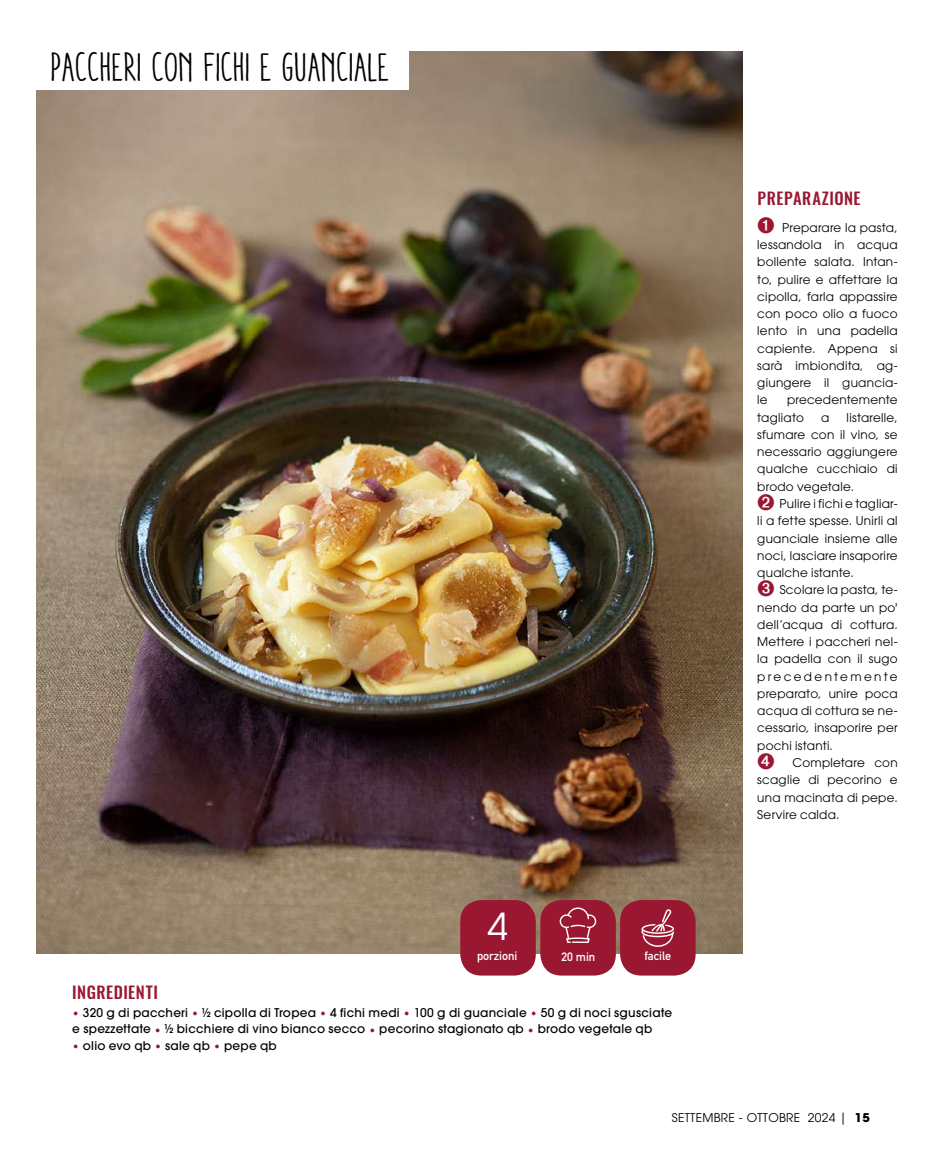
<style>
.page{position:relative;width:936px;height:1149px;background:#fff}
.page>*{position:absolute;margin:0;border:0;box-sizing:border-box;transform-origin:0 0}
.t1{font:condensed 40.5px "Aracne";color:#000}
.t2{font:37.05px "Avant Garde";color:#fff}
.t3{font:500 16.5px "Oswald";letter-spacing:.035em;color:#9a1732}
.t4{font:12px/17.2px "Avant Garde";letter-spacing:.02em;color:#000}
.t5{font:500 12px/16.5px "Avant Garde";letter-spacing:.02em;color:#000}
.t6{font:700 12px "DIN Alternate";color:#fff}
.s1{color:#9a1732}
.s2{font-weight:700}
</style>
<div class="page">
<img style="left:37px;top:51px;width:705px;height:902px">
<div style="left:28px;top:46px;width:380px;height:43px;background:#fff"></div>
<div style="left:620px;top:899px;width:75px;height:76px;background:#9a1732;border-radius:21px"></div>
<svg style="left:641px;top:909px;width:33px;height:37px"></svg>
<div style="left:460px;top:899px;width:75px;height:76px;background:#9a1732;border-radius:21px"></div>
<div style="left:540px;top:899px;width:75px;height:76px;background:#9a1732;border-radius:21px"></div>
<svg style="left:559px;top:907px;width:37px;height:35px"></svg>
<h1 class="t1" style="left:52px;top:43px;width:340px">PACCHERI CON FICHI E GUANCIALE</h1>
<h2 class="t2" style="left:487px;top:903px;width:22px">4</h2>
<p class="t6" style="left:477px;top:946px;width:42px">porzioni</p>
<p class="t6" style="left:644px;top:946px;width:28px">facile</p>
<p class="t6" style="left:561px;top:946px;width:35px">20 min</p>
<h3 class="t3" style="left:72px;top:980px;width:87px">INGREDIENTI</h3>
<p class="t5" style="left:72px;top:1003px;width:601px"><span class="s1">•</span> 320 g di paccheri <span class="s1">•</span> ½ cipolla di Tropea <span class="s1">•</span> 4 fichi medi <span class="s1">•</span> 100 g di guanciale <span class="s1">•</span> 50 g di noci sgusciate e spezzettate <span class="s1">•</span> ½ bicchiere di vino bianco secco <span class="s1">•</span> pecorino stagionato qb <span class="s1">•</span> brodo vegetale qb</p>
<p class="t5" style="left:72px;top:1036px;width:206px"><span class="s1">•</span> olio evo qb <span class="s1">•</span> sale qb <span class="s1">•</span> pepe qb</p>
<h3 class="t3" style="left:757px;top:187px;width:104px">PREPARAZIONE</h3>
<p class="t4" style="left:757px;top:219px;width:142px;text-align:justify"><span class="s1">➊</span> Preparare la pasta, lessandola in acqua bollente salata. Intan&shy;to, pulire e affettare la cipolla, farla appassire con poco olio a fuoco lento in una padella capiente. Appena si sarà imbiondita, ag&shy;giungere il guancia&shy;le</p>
<p class="t4" style="left:757px;top:391px;width:142px;text-indent:30px">precedentemente tagliato</p>
<p class="t4" style="left:757px;top:408px;width:142px;text-indent:89px">listarelle, sfumare con il vino, se necessario aggiungere qualche cucchiaio di brodo vegetale.<br><span class="s1">➋</span> Pulire i fichi e tagliar&shy;li a fette spesse. Unirli al guanciale insieme alle noci, lasciare insaporire qualche istante.<br><span class="s1">➌</span> Scolare la pasta, te&shy;nendo da parte un po' dell’acqua di cottura.<br>Mettere i paccheri nel&shy;la padella con il sugo precedentemente preparato, unire poca acqua di cottura se ne&shy;cessario, insaporire per pochi istanti.<br><span class="s1">➍</span> Completare con scaglie di pecorino e una macinata di pepe.<br>Servire calda.</p>
<p class="t4" style="left:821px;top:408px;width:10px">a</p>
<p class="t4" style="left:671px;top:1109px;width:200px">SETTEMBRE - OTTOBRE 2024 | <span class="s2">15</span></p>
</div>
